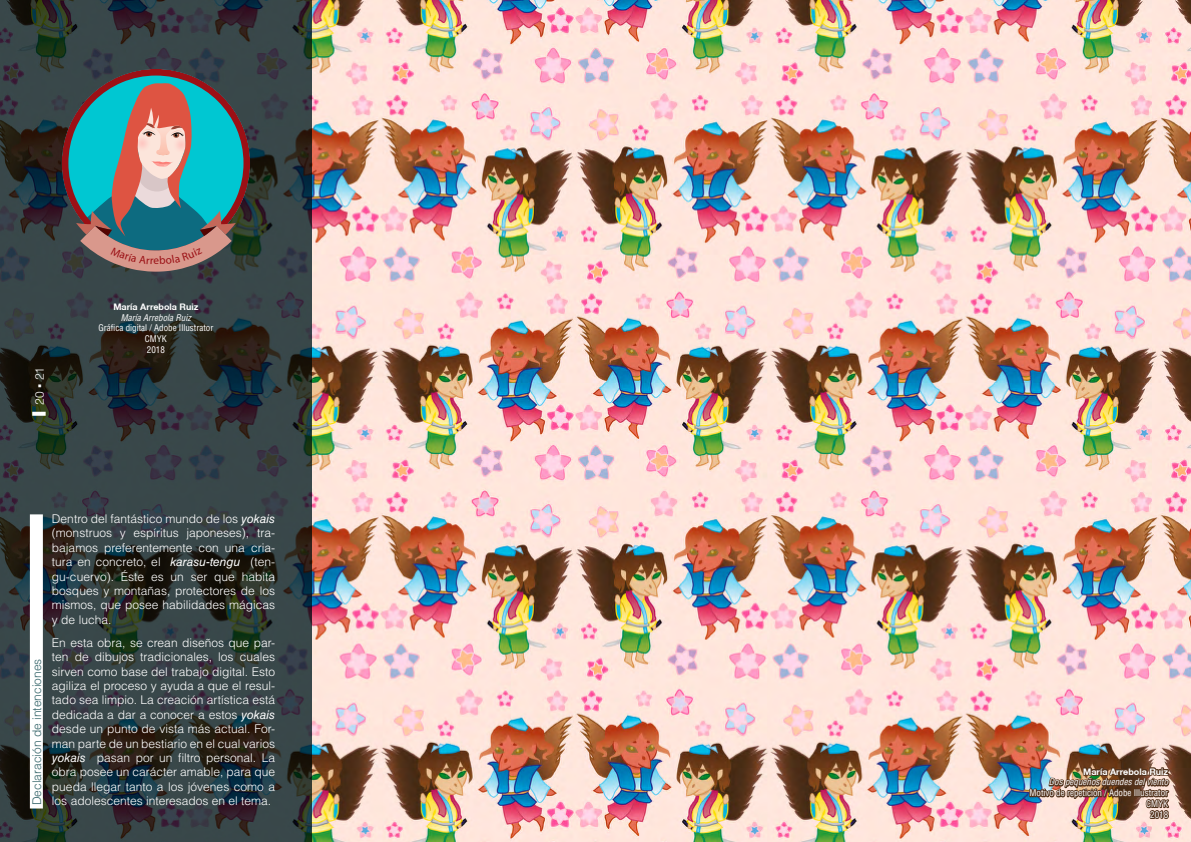
<style>
.page{position:relative;width:1191px;height:842px;background:#fff}
.page>*{position:absolute;margin:0;border:0;box-sizing:border-box;transform-origin:0 0}
.t1{font:300 12px/14.4px "Helvetica LT Std";color:#fff;text-align:justify}
.t2{font:300 12px "Helvetica LT Std";color:#346469}
.t3{font:condensed 9px/10.8px "Helvetica LT Std";color:#fff;text-align:right}
.s1{font-family:"Impact";font-weight:400}
.s2{font-family:"Helvetica Neue CE";font-weight:700;font-stretch:normal}
.s3{font-style:italic}
.s4{font-weight:400;font-style:italic}
</style>
<div class="page">
<img style="left:312px;top:0;width:879px;height:842px">
<svg style="left:0;top:0;width:312px;height:842px;background:#30393b"></svg>
<div style="left:30px;top:514px;width:13px;height:294px;background:#fff"></div>
<img style="left:1028px;top:757px;width:144px;height:85px">
<svg style="left:32px;top:412px;width:14px;height:4px"></svg>
<svg style="left:62px;top:69px;width:188px;height:203px;background:#5a8284"></svg>
<p class="t1" style="left:32px;top:405px;width:39px;rotate:-90deg">20 <span class="s1">▪</span> 21</p>
<p class="t3" style="left:98px;top:301px;width:116px;text-align:center"><span class="s2">María Arrebola Ruiz<br></span><span class="s3">María Arrebola Ruiz<br></span>Gráfica digital / Adobe Illustrator<br>CMYK<br>2018</p>
<p class="t2" style="left:29px;top:805px;width:148px;rotate:-90deg">Declaración de intenciones</p>
<p class="t1" style="left:52px;top:511px;width:225px">Dentro del fantástico mundo de los <span class="s4">yokais </span>(monstruos y espíritus japoneses), tra&shy;bajamos preferentemente con una cria&shy;tura en concreto, el <span class="s4">karasu-tengu</span> (ten&shy;gu-cuervo). Éste es un ser que habita bosques y montañas, protectores de los mismos, que posee habilidades mágicas y de lucha.</p>
<p class="t1" style="left:52px;top:635px;width:225px">En esta obra, se crean diseños que par&shy;ten de dibujos tradicionales, los cuales sirven como base del trabajo digital. Esto agiliza el proceso y ayuda a que el resul&shy;tado sea limpio. La creación artística está dedicada a dar a conocer a estos <span class="s4">yokais </span>desde un punto de vista más actual. For&shy;man parte de un bestiario en el cual varios <span class="s4">yokais</span> pasan por un filtro personal. La obra posee un carácter amable, para que pueda llegar tanto a los jóvenes como a los adolescentes interesados en el tema.</p>
<p class="t3" style="left:1029px;top:766px;width:140px"><span class="s2">María Arrebola Ruiz<br></span><span class="s3">Dos pequeños duendes del viento<br></span>Motivo de repetición / Adobe Illustrator<br>CMYK<br>2018</p>
</div>
